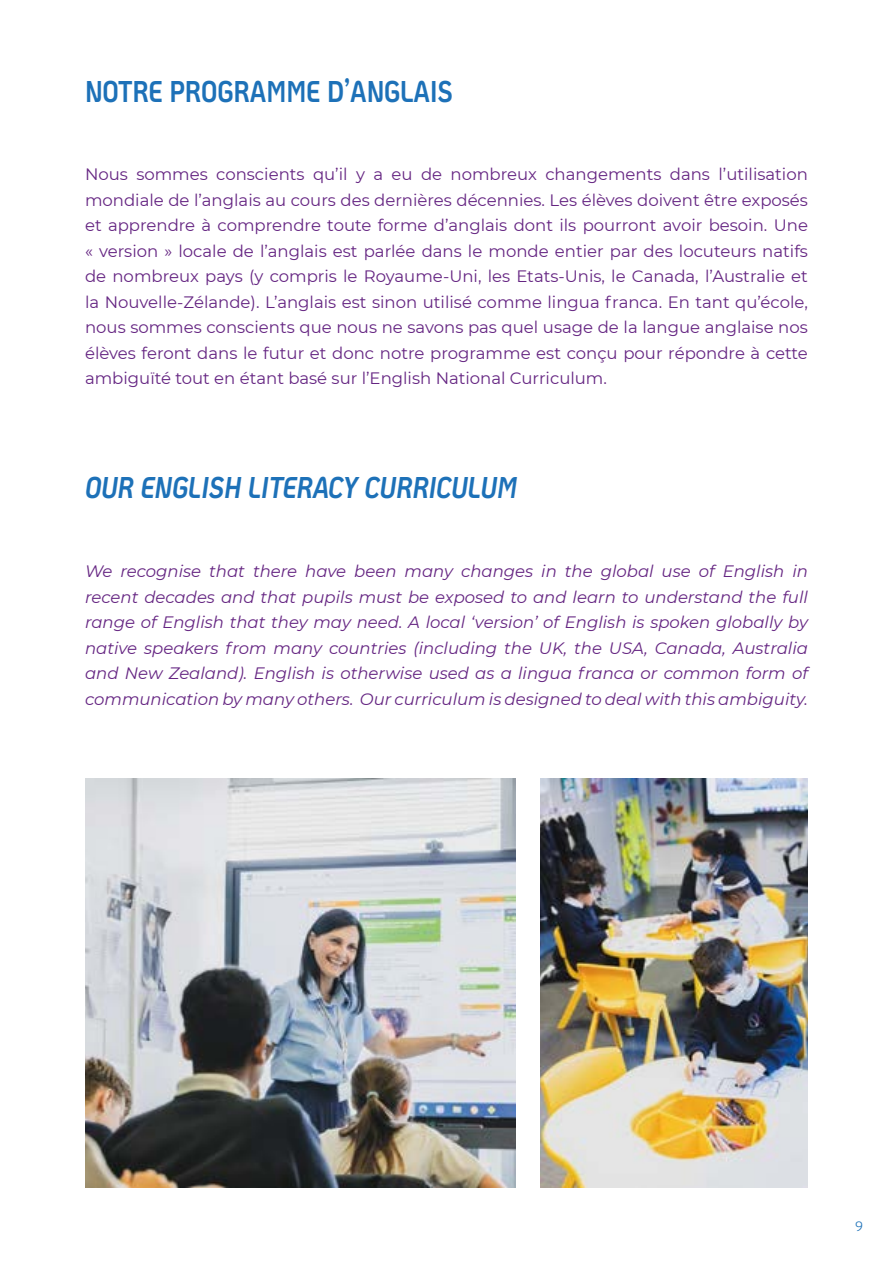
<style>
.page{position:relative;width:893px;height:1263px;background:#fff}
.page>*{position:absolute;margin:0;border:0;box-sizing:border-box;transform-origin:0 0}
.t1{font:italic 700 30px "Ko Ho";color:#1d71b8;scale:.8 1}
.t2{font:700 30px "Ko Ho";color:#1d71b8;scale:.8 1}
.t3{font:16.5px/25.5px "Montserrat";color:#652582;text-align:justify}
.t4{font:italic 16.5px/25.5px "Montserrat";color:#652582;text-align:justify}
.t5{font:13.5px "Ko Ho";color:#1d71b8}
</style>
<div class="page">
<img style="left:85px;top:778px;width:430px;height:409px">
<img style="left:540px;top:778px;width:268px;height:410px">
<h1 class="t2" style="left:85px;top:66px;width:461px">NOTRE PROGRAMME D’ANGLAIS</h1>
<p class="t3" style="left:85px;top:161px;width:724px">Nous sommes conscients qu’il y a eu de nombreux changements dans l’utilisation mondiale de l’anglais au cours des dernières décennies. Les élèves doivent être exposés et apprendre à comprendre toute forme d’anglais dont ils pourront avoir besoin. Une « version » locale de l’anglais est parlée dans le monde entier par des locuteurs natifs de nombreux pays (y compris le Royaume-Uni, les Etats-Unis, le Canada, l’Australie et la Nouvelle-Zélande). L’anglais est sinon utilisé comme lingua franca. En tant qu’école, nous sommes conscients que nous ne savons pas quel usage de la langue anglaise nos élèves feront dans le futur et donc notre programme est conçu pour répondre à cette ambiguïté tout en étant basé sur l’English National Curriculum.</p>
<h1 class="t1" style="left:85px;top:463px;width:541px">OUR ENGLISH LITERACY CURRICULUM</h1>
<p class="t4" style="left:85px;top:558px;width:724px">We recognise that there have been many changes in the global use of English in recent decades and that pupils must be exposed to and learn to understand the full range of English that they may need. A local ‘version’ of English is spoken globally by native speakers from many countries (including the UK, the USA, Canada, Australia and New Zealand). English is otherwise used as a lingua franca or common form of communication by many others. Our curriculum is designed to deal with this ambiguity.</p>
<p class="t5" style="left:855px;top:1215px;width:9px">9</p>
</div>
